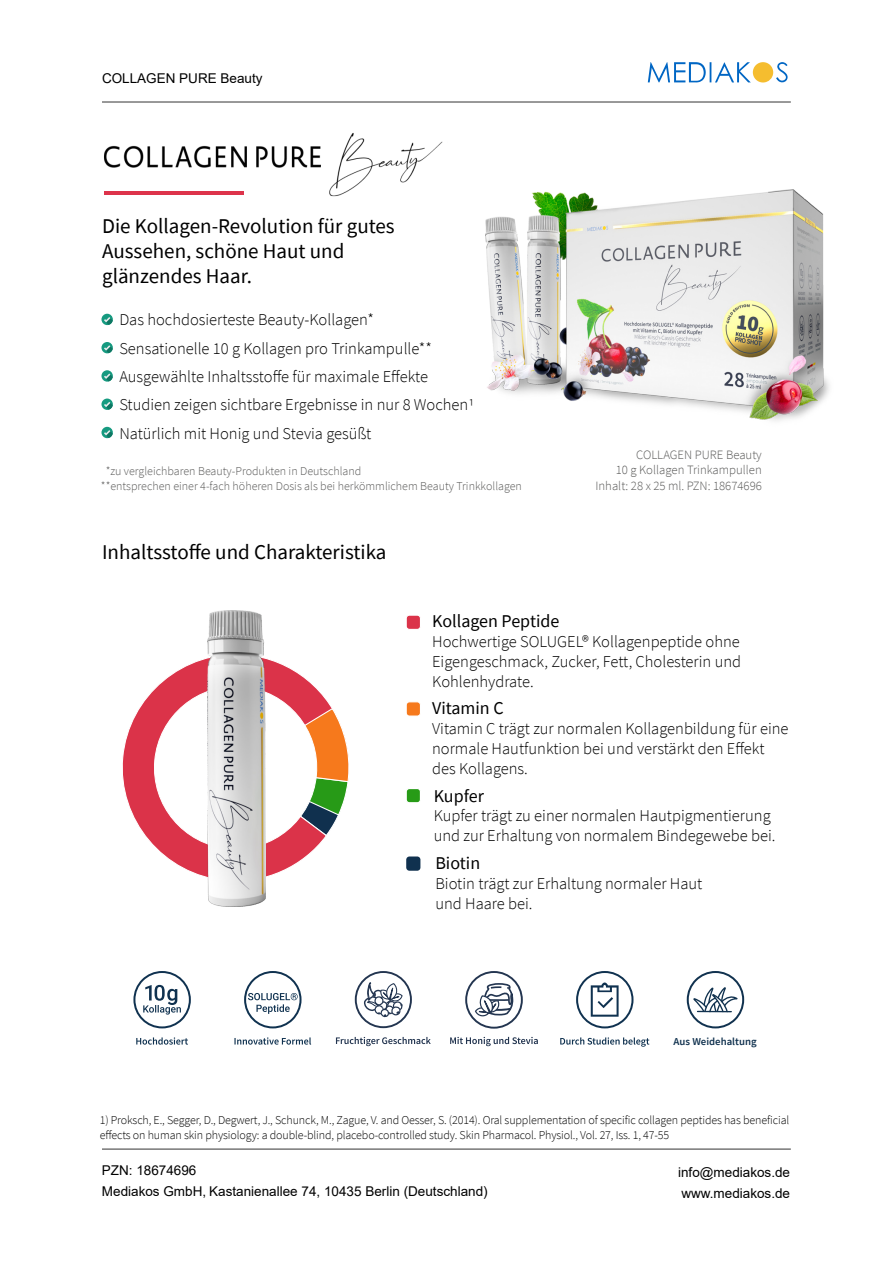
<style>
.page{position:relative;width:893px;height:1263px;background:#fff}
.page>*{position:absolute;margin:0;border:0;box-sizing:border-box;transform-origin:0 0}
.t1{font:21px/25.2px "Source Sans Pro";color:#000}
.t2{font:18px "Source Sans Pro";color:#000}
.t3{font:300 16.5px/19.8px "Source Sans Pro";color:#000}
.t4{font:13.5px/21px "Arial";color:#000}
.t5{font:300 12.75px/15.3px "Source Sans Pro";color:#585857;text-align:right}
.t6{font:300 12px/14.4px "Source Sans Pro";letter-spacing:-.01em;color:#000}
.t7{font:300 12px/14.4px "Source Sans Pro";color:#585857}
.t8{font:600 10.65px "Source Sans Pro";color:#11324f}
</style>
<div class="page">
<svg style="left:648px;top:62px;width:140px;height:21px"></svg>
<hr style="left:102px;top:101px;width:689px;height:2px;background:#777">
<div style="left:406px;top:702px;width:14px;height:14px;background:#f6791c;border-radius:3px"></div>
<div style="left:406px;top:701px;width:15px;height:16px;border:1px solid #fff;border-radius:3px"></div>
<div style="left:406px;top:788px;width:14px;height:15px;background:#279b17;border-radius:3px"></div>
<div style="left:406px;top:788px;width:15px;height:15px;border:1px solid #fff;border-radius:3px"></div>
<div style="left:406px;top:856px;width:14px;height:15px;background:#10314f;border-radius:3px"></div>
<div style="left:406px;top:615px;width:14px;height:14px;background:#db3349;border-radius:3px"></div>
<div style="left:406px;top:615px;width:15px;height:15px;border:1px solid #fff;border-radius:3px"></div>
<hr style="left:102px;top:1148px;width:689px;height:2px;background:#777">
<svg style="left:450px;top:982px;width:88px;height:65px"></svg>
<svg style="left:336px;top:982px;width:95px;height:64px"></svg>
<svg style="left:136px;top:1037px;width:52px;height:8px"></svg>
<svg style="left:133px;top:971px;width:58px;height:58px"></svg>
<svg style="left:244px;top:971px;width:58px;height:58px"></svg>
<svg style="left:234px;top:1037px;width:77px;height:8px"></svg>
<svg style="left:560px;top:1037px;width:89px;height:10px"></svg>
<svg style="left:576px;top:971px;width:58px;height:58px"></svg>
<div style="left:101px;top:314px;width:12px;height:11px;background:#169a80;border-radius:50%"></div>
<svg style="left:104px;top:317px;width:9px;height:8px"></svg>
<svg style="left:101px;top:342px;width:12px;height:11px"></svg>
<svg style="left:104px;top:345px;width:9px;height:8px"></svg>
<svg style="left:101px;top:370px;width:12px;height:12px"></svg>
<svg style="left:104px;top:373px;width:9px;height:8px"></svg>
<svg style="left:101px;top:427px;width:12px;height:11px"></svg>
<svg style="left:104px;top:430px;width:9px;height:8px"></svg>
<svg style="left:101px;top:398px;width:12px;height:12px"></svg>
<svg style="left:104px;top:402px;width:9px;height:8px"></svg>
<img style="left:102px;top:101px;width:363px;height:96px">
<svg style="left:122px;top:658px;width:189px;height:219px"></svg>
<svg style="left:151px;top:683px;width:198px;height:169px"></svg>
<img style="left:207px;top:610px;width:59px;height:297px">
<img style="left:485px;top:189px;width:345px;height:232px">
<svg style="left:686px;top:971px;width:59px;height:58px"></svg>
<p class="t4" style="left:102px;top:68px;width:162px">COLLAGEN PURE Beauty</p>
<p class="t1" style="left:102px;top:215px;width:294px">Die Kollagen-Revolution für gutes<br>Aussehen, schöne Haut und glänzendes Haar.</p>
<p class="t3" style="left:119px;top:306px;width:314px;line-height:28.3px">Das hochdosierteste Beauty-Kollagen*<br>Sensationelle 10 g Kollagen pro Trinkampulle**<br>Ausgewählte Inhaltsstoffe für maximale Effekte</p>
<p class="t3" style="left:119px;top:396px;width:356px">Studien zeigen sichtbare Ergebnisse in nur 8 Wochen1</p>
<p class="t3" style="left:119px;top:425px;width:254px">Natürlich mit Honig und Stevia gesüßt</p>
<p class="t7" style="left:101px;top:464px;width:422px;text-indent:5px">*zu vergleichbaren Beauty-Produkten in Deutschland<br>**entsprechen einer 4-fach höheren Dosis als bei herkömmlichem Beauty Trinkkollagen</p>
<p class="t1" style="left:102px;top:539px;width:286px">Inhaltsstoffe und Charakteristika</p>
<p class="t2" style="left:432px;top:614px;width:129px">Kollagen Peptide</p>
<p class="t5" style="left:595px;top:448px;width:168px">COLLAGEN PURE Beauty<br>10 g Kollagen Trinkampullen<br>Inhalt: 28 x 25 ml. PZN: 18674696</p>
<p class="t3" style="left:432px;top:633px;width:311px;text-align:justify">Hochwertige SOLUGEL® Kollagenpeptide ohne Eigengeschmack, Zucker, Fett, Cholesterin und Kohlenhydrate.</p>
<p class="t2" style="left:432px;top:697px;width:73px">Vitamin C</p>
<p class="t3" style="left:432px;top:720px;width:358px">Vitamin C trägt zur normalen Kollagenbildung für eine normale Hautfunktion bei und verstärkt den Effekt des Kollagens.</p>
<p class="t2" style="left:434px;top:788px;width:52px">Kupfer</p>
<p class="t3" style="left:434px;top:807px;width:343px">Kupfer trägt zu einer normalen Hautpigmentierung und zur Erhaltung von normalem Bindegewebe bei.</p>
<p class="t2" style="left:435px;top:856px;width:46px">Biotin</p>
<p class="t3" style="left:435px;top:875px;width:269px">Biotin trägt zur Erhaltung normaler Haut und Haare bei.</p>
<p class="t8" style="left:674px;top:1037px;width:85px">Aus Weidehaltung</p>
<p class="t6" style="left:100px;top:1114px;width:691px">1) Proksch, E., Segger, D., Degwert, J., Schunck, M., Zague, V. and Oesser, S. (2014). Oral supplementation of specific collagen peptides has beneficial effects on human skin physiology: a double-blind, placebo-controlled study. Skin Pharmacol. Physiol., Vol. 27, Iss. 1, 47-55</p>
<p class="t4" style="left:102px;top:1161px;width:387px">PZN: 18674696<br>Mediakos GmbH, Kastanienallee 74, 10435 Berlin (Deutschland)</p>
<p class="t4" style="left:678px;top:1163px;width:113px">info@mediakos.de www.mediakos.de</p>
</div>
